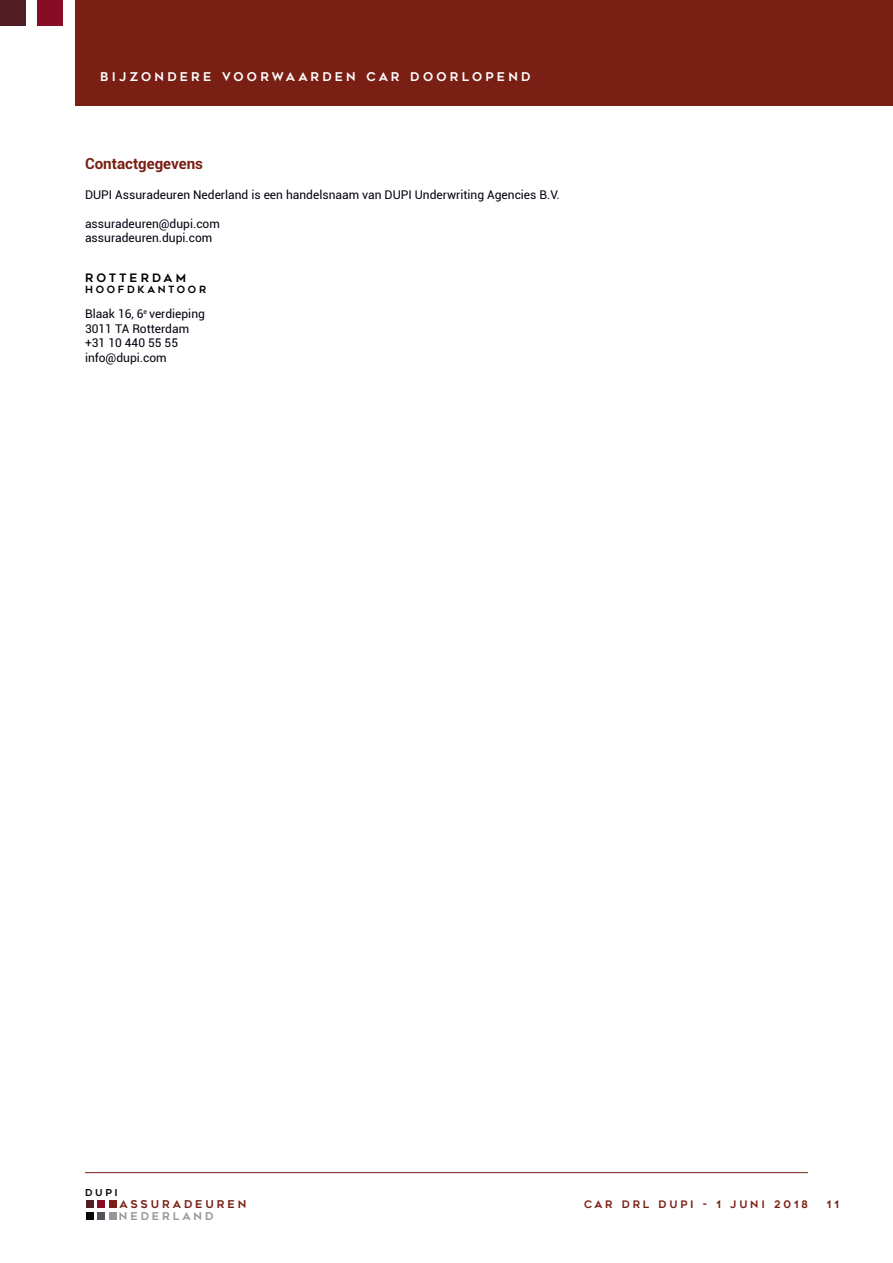
<style>
.page{position:relative;width:893px;height:1263px;background:#fff}
.page>*{position:absolute;margin:0;border:0;box-sizing:border-box;transform-origin:0 0}
.t1{font:700 15.15px "Roboto";color:#791f14}
.t2{font:12px/14.4px "Roboto";color:#00030f}
.t3{font:12px "Geometos";letter-spacing:.275em;color:#fff}
.t4{font:11.55px "Geometos";letter-spacing:.275em;color:#000}
.t5{font:10.8px "Geometos";letter-spacing:.275em;color:#7a1f15}
.t6{font:10.8px "Geometos";letter-spacing:.275em;color:#95979a}
.t7{font:10.35px "Geometos";letter-spacing:.275em;color:#791f14}
.t8{font:9.9px "Geometos";letter-spacing:.275em;color:#000}
.t9{font:9.6px "Geometos";color:#05060b}
</style>
<div class="page">
<div style="left:0;top:0;width:25px;height:25px;background:#4f1d23"></div>
<div style="left:38px;top:0;width:25px;height:25px;background:#870d27"></div>
<div style="left:75px;top:0;width:818px;height:106px;background:#791f14"></div>
<hr style="left:85px;top:1172px;width:723px;height:1px;background:#791f14">
<div style="left:86px;top:1212px;width:8px;height:7px;background:#05060b"></div>
<div style="left:97px;top:1212px;width:8px;height:7px;background:#50545b"></div>
<div style="left:109px;top:1212px;width:8px;height:7px;background:#95979a"></div>
<div style="left:86px;top:1200px;width:8px;height:8px;background:#4f1d23"></div>
<div style="left:97px;top:1200px;width:8px;height:8px;background:#870d27"></div>
<div style="left:109px;top:1200px;width:8px;height:8px;background:#7a1f15"></div>
<p class="t3" style="left:100px;top:70px;width:432px">BIJZONDERE VOORWAARDEN CAR DOORLOPEND</p>
<p class="t1" style="left:85px;top:153px;width:119px">Contactgegevens</p>
<p class="t2" style="left:85px;top:187px;width:476px">DUPI Assuradeuren Nederland is een handelsnaam van DUPI Underwriting Agencies B.V.</p>
<p class="t2" style="left:85px;top:216px;width:136px">assuradeuren@dupi.com assuradeuren.dupi.com</p>
<p class="t4" style="left:85px;top:271px;width:103px">ROTTERDAM</p>
<p class="t8" style="left:85px;top:284px;width:123px">HOOFDKANTOOR</p>
<p class="t2" style="left:85px;top:306px;width:121px">Blaak 16, 6<sup>e</sup> verdieping<br>3011 TA Rotterdam +31 10 440 55 55 info@dupi.com</p>
<p class="t9" style="left:85px;top:1187px;width:34px">DUPI</p>
<p class="t5" style="left:120px;top:1198px;width:128px">ASSURADEUREN</p>
<p class="t7" style="left:584px;top:1199px;width:225px">CAR DRL DUPI - 1 JUNI 2018</p>
<p class="t7" style="left:827px;top:1199px;width:14px">1 1</p>
<p class="t6" style="left:119px;top:1209px;width:96px">NEDERLAND</p>
</div>
